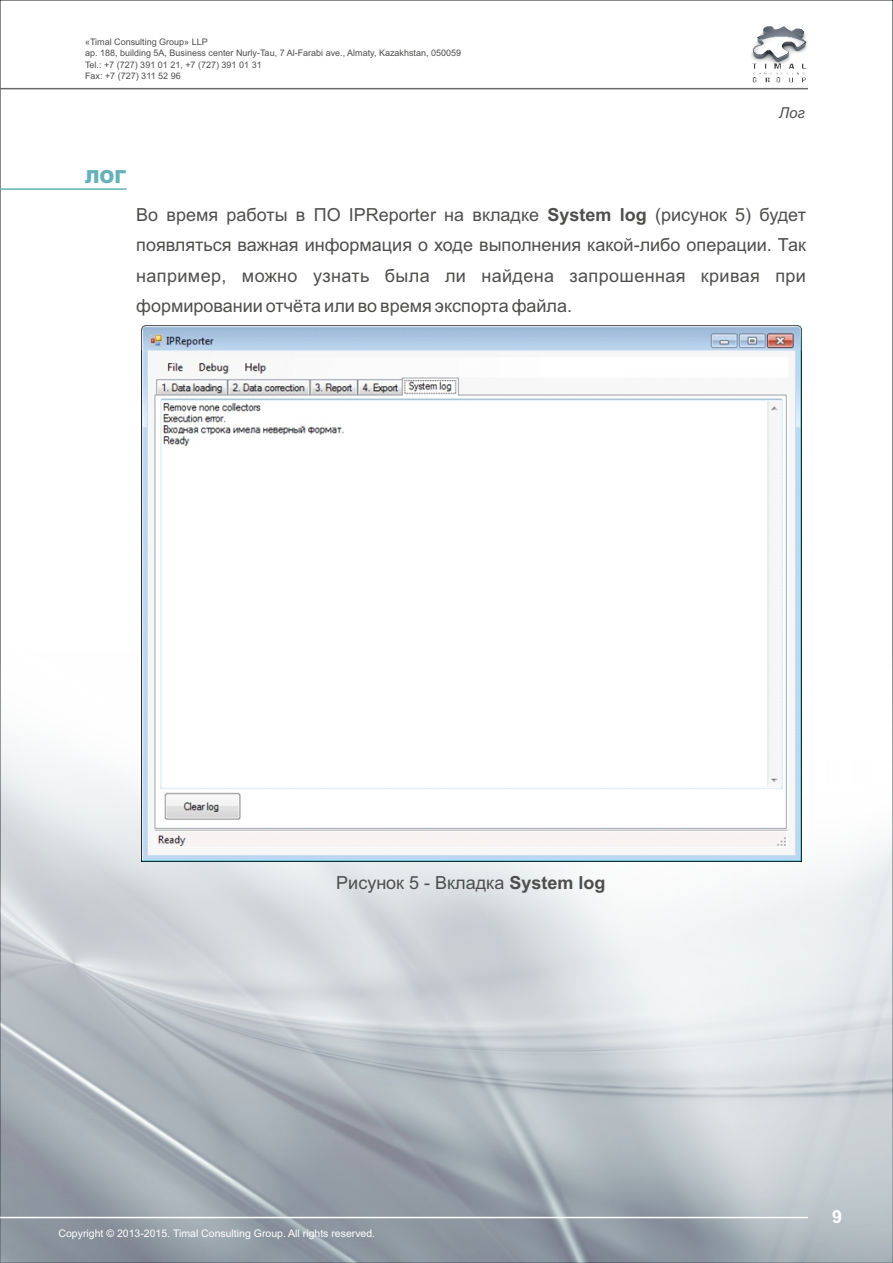
<style>
.page{position:relative;width:893px;height:1263px;background:#fff}
.page>*{position:absolute;margin:0;border:0;box-sizing:border-box;transform-origin:0 0}
.t1{font:18px/30.2px "Arial";color:#4e4e4d;text-align:justify}
.t2{font:900 18px "Arial";color:#64b1b9}
.t3{font:700 18px "Arial";color:#fff}
.t4{font:italic 15px "Arial";color:#4e4e4d}
.t5{font:10.5px "Arial";color:#fff}
.t6{font:9px/11.4px "Arial";color:#4e4e4d}
.s1{font-weight:700}
</style>
<div class="page">
<img style="left:0;top:625px;width:893px;height:638px">
<hr style="left:0;top:1217px;width:808px;height:1px;background:#fff">
<img style="left:752px;top:26px;width:55px;height:56px">
<hr style="left:0;top:88px;width:808px;height:1px;background:#676767">
<hr style="left:0;top:188px;width:127px;height:2px;background:#64b1b9">
<img style="left:142px;top:325px;width:659px;height:537px">
<svg style="left:133px;top:0;width:1px;height:1263px"></svg>
<svg style="left:808px;top:0;width:1px;height:1263px"></svg>
<p class="t6" style="left:85px;top:37px;width:378px">«Timal Consulting Group» LLP<br>ap. 188, building 5A, Business center Nurly-Tau, 7 Al-Farabi ave., Almaty, Kazakhstan, 050059<br>Tel.: +7 (727) 391 01 21, +7 (727) 391 01 31<br>Fax: +7 (727) 311 52 96</p>
<p class="t2" style="left:85px;top:170px;width:43px">ЛОГ</p>
<p class="t4" style="left:779px;top:107px;width:28px">Лог</p>
<p class="t1" style="left:136px;top:201px;width:671px">Во время работы в ПО IPReporter на вкладке <span class="s1">System log</span> (рисунок 5) будет появляться важная информация о ходе выполнения какой-либо операции. Так например, можно узнать была ли найдена запрошенная кривая при формировании отчёта или во время экспорта файла.</p>
<p class="t1" style="left:336px;top:869px;width:271px">Рисунок 5 - Вкладка <span class="s1">System log</span></p>
<p class="t5" style="left:59px;top:1229px;width:318px">Copyright © 2013-2015. Timal Consulting Group. All rights reserved.</p>
<p class="t3" style="left:832px;top:1210px;width:12px">9</p>
</div>
